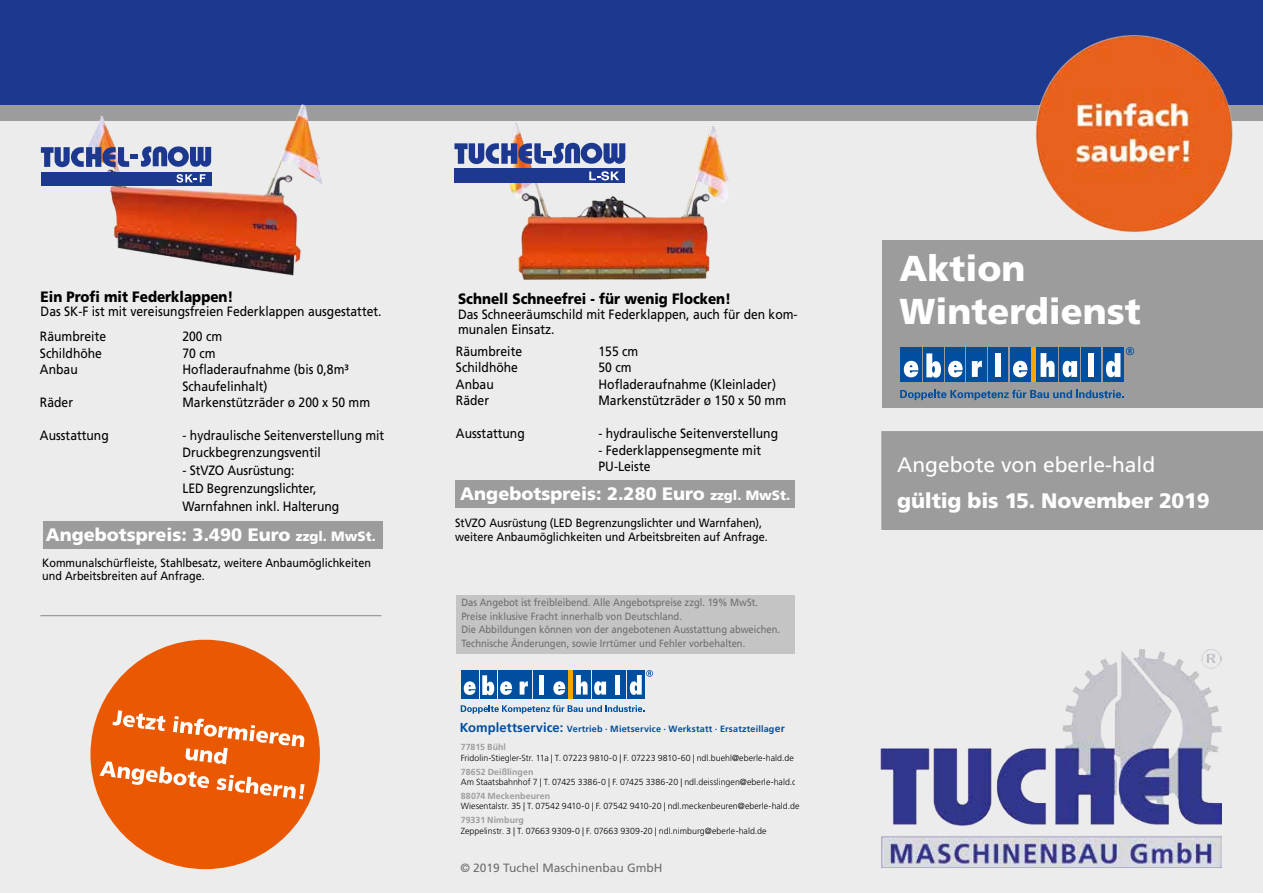
<style>
.page{position:relative;width:1263px;height:893px;background:#fff}
.page>*{position:absolute;margin:0;border:0;box-sizing:border-box;transform-origin:0 0}
.t1{font:900 36px/43.2px "Frutiger";color:#fff}
.t2{font:900 21px "Frutiger LT Std";letter-spacing:-.01em;color:#fff}
.t3{font:21px "Frutiger";color:#fff}
.t4{font:900 21px "Frutiger";color:#fff}
.t5{font:900 18px "Frutiger";color:#fff}
.t6{font:900 15px "Frutiger";color:#000;scale:.9 1}
.t7{font:13.5px/16.5px "Frutiger";color:#000;scale:.9 1}
.t8{font:12px/13.5px "Frutiger";color:#000;scale:.9 1}
.t9{font:12px "Frutiger";color:#6e6e6e}
.t10{font:10.5px/13.5px "Frutiger";color:#6e6e6e;scale:.9 1}
.t11{font:700 9px "Frutiger LT Std";letter-spacing:.02em;color:#004e9e}
.t12{font:300 8.85px "Frutiger LT Std";color:#000}
.t13{font:700 8.85px "Frutiger LT Std";letter-spacing:.005em;color:#9c9c9d}
.s1{font-size:13.5px}
.s2{font-size:12.9px}
.s3{font-size:10.35px}
</style>
<div class="page">
<div style="left:0;top:120px;width:1263px;height:773px;background:#ececec"></div>
<div style="left:0;top:0;width:1263px;height:108px;background:#1c388f"></div>
<div style="left:0;top:105px;width:1263px;height:15px;background:#9c9c9d"></div>
<img style="left:879px;top:647px;width:342px;height:220px">
<div style="left:881px;top:431px;width:382px;height:99px;background:#9c9c9d"></div>
<div style="left:882px;top:240px;width:381px;height:167px;background:#9c9c9d"></div>
<img style="left:989px;top:35px;width:274px;height:205px">
<div style="left:480px;top:670px;width:17px;height:29px;background:#004e9e"></div>
<svg style="left:482px;top:675px;width:12px;height:20px"></svg>
<div style="left:533px;top:670px;width:17px;height:29px;background:#004e9e"></div>
<div style="left:539px;top:675px;width:5px;height:20px;background:#fff"></div>
<div style="left:515px;top:670px;width:17px;height:29px;background:#004e9e"></div>
<svg style="left:520px;top:681px;width:8px;height:14px"></svg>
<div style="left:568px;top:670px;width:5px;height:29px;background:#f7a500"></div>
<div style="left:610px;top:670px;width:16px;height:29px;background:#004e9e"></div>
<div style="left:615px;top:675px;width:5px;height:20px;background:#fff"></div>
<div style="left:573px;top:670px;width:18px;height:29px;background:#004e9e"></div>
<svg style="left:576px;top:675px;width:12px;height:20px"></svg>
<div style="left:592px;top:670px;width:16px;height:29px;background:#004e9e"></div>
<div style="left:627px;top:670px;width:17px;height:29px;background:#004e9e"></div>
<svg style="left:461px;top:705px;width:183px;height:9px"></svg>
<svg style="left:594px;top:681px;width:12px;height:14px"></svg>
<div style="left:461px;top:670px;width:18px;height:29px;background:#004e9e"></div>
<svg style="left:464px;top:681px;width:12px;height:14px"></svg>
<div style="left:498px;top:670px;width:16px;height:29px;background:#004e9e"></div>
<svg style="left:500px;top:681px;width:12px;height:14px"></svg>
<div style="left:551px;top:670px;width:17px;height:29px;background:#004e9e"></div>
<svg style="left:553px;top:681px;width:12px;height:14px"></svg>
<svg style="left:630px;top:670px;width:23px;height:25px"></svg>
<div style="left:923px;top:347px;width:21px;height:35px;background:#004e9e"></div>
<svg style="left:926px;top:353px;width:15px;height:25px"></svg>
<div style="left:988px;top:347px;width:20px;height:35px;background:#004e9e"></div>
<div style="left:995px;top:353px;width:6px;height:24px;background:#fff"></div>
<div style="left:967px;top:347px;width:20px;height:35px;background:#004e9e"></div>
<svg style="left:972px;top:361px;width:10px;height:16px"></svg>
<div style="left:1031px;top:347px;width:5px;height:35px;background:#f7a500"></div>
<div style="left:1081px;top:347px;width:20px;height:35px;background:#004e9e"></div>
<div style="left:1088px;top:353px;width:6px;height:24px;background:#fff"></div>
<div style="left:1036px;top:347px;width:22px;height:35px;background:#004e9e"></div>
<svg style="left:1040px;top:353px;width:14px;height:24px"></svg>
<div style="left:1060px;top:347px;width:20px;height:35px;background:#004e9e"></div>
<div style="left:1103px;top:347px;width:21px;height:35px;background:#004e9e"></div>
<svg style="left:1106px;top:353px;width:14px;height:24px"></svg>
<svg style="left:900px;top:390px;width:223px;height:10px"></svg>
<svg style="left:1062px;top:361px;width:15px;height:16px"></svg>
<div style="left:900px;top:347px;width:22px;height:35px;background:#004e9e"></div>
<svg style="left:904px;top:361px;width:14px;height:16px"></svg>
<div style="left:945px;top:347px;width:20px;height:35px;background:#004e9e"></div>
<svg style="left:948px;top:361px;width:15px;height:16px"></svg>
<div style="left:1010px;top:347px;width:21px;height:35px;background:#004e9e"></div>
<svg style="left:1013px;top:361px;width:14px;height:16px"></svg>
<svg style="left:1126px;top:347px;width:8px;height:8px"></svg>
<hr style="left:40px;top:615px;width:341px;height:1px;background:#868786">
<div style="left:456px;top:595px;width:339px;height:58px;background:#c4c4c4"></div>
<div style="left:90px;top:640px;width:230px;height:229px;background:#ea5901;border-radius:50%"></div>
<svg style="left:99px;top:710px;width:206px;height:89px"></svg>
<img style="left:458px;top:120px;width:301px;height:171px">
<svg style="left:454px;top:143px;width:92px;height:21px"></svg>
<div style="left:454px;top:169px;width:171px;height:14px;background:#1c388f"></div>
<div style="left:543px;top:151px;width:9px;height:5px;background:#1c388f"></div>
<svg style="left:589px;top:171px;width:30px;height:9px"></svg>
<svg style="left:553px;top:143px;width:72px;height:21px"></svg>
<div style="left:455px;top:480px;width:340px;height:28px;background:#9c9c9d"></div>
<img style="left:52px;top:104px;width:303px;height:187px">
<div style="left:41px;top:172px;width:171px;height:13px;background:#1c388f"></div>
<svg style="left:41px;top:146px;width:170px;height:21px"></svg>
<svg style="left:176px;top:174px;width:29px;height:9px"></svg>
<div style="left:43px;top:521px;width:339px;height:27px;background:#9c9c9d"></div>
<div style="left:892px;top:486px;width:336px;height:34px;background:#9c9c9d"></div>
<p class="t6" style="left:41px;top:288px;width:216px">Ein Profi mit Federklappen!</p>
<p class="t7" style="left:41px;top:303px;width:380px">Das SK-F ist mit vereisungsfreien Federklappen ausgestattet.</p>
<p class="t7" style="left:40px;top:328px;width:75px">Räumbreite</p>
<p class="t7" style="left:182px;top:328px;width:46px">200 cm</p>
<p class="t7" style="left:40px;top:345px;width:70px">Schildhöhe</p>
<p class="t7" style="left:182px;top:345px;width:38px">70 cm</p>
<p class="t7" style="left:40px;top:361px;width:43px">Anbau</p>
<p class="t7" style="left:182px;top:361px;width:186px">Hofladeraufnahme (bis 0,8m³<br>Schaufelinhalt)</p>
<p class="t7" style="left:40px;top:394px;width:38px">Räder</p>
<p class="t7" style="left:182px;top:394px;width:210px">Markenstützräder ø 200 x 50 mm</p>
<p class="t7" style="left:40px;top:427px;width:78px">Ausstattung</p>
<p class="t7" style="left:182px;top:427px;width:226px">- hydraulische Seitenverstellung mit<br>Druckbegrenzungsventil</p>
<p class="t7" style="left:182px;top:461px;width:176px;line-height:18px">- StVZO Ausrüstung:<br>LED Begrenzungslichter,<br>Warnfahnen inkl. Halterung</p>
<h3 class="t5" style="left:46px;top:524px;width:331px">Angebotspreis: 3.490 Euro <span class="s1">zzgl. MwSt.</span></h3>
<p class="t8" style="left:42px;top:556px;width:367px">Kommunalschürfleiste, Stahlbesatz, weitere Anbaumöglichkeiten und Arbeitsbreiten auf Anfrage.</p>
<p class="t6" style="left:458px;top:290px;width:305px">Schnell Schneefrei - für wenig Flocken!</p>
<p class="t7" style="left:458px;top:307px;width:379px;line-height:15px">Das Schneeräumschild mit Federklappen, auch für den kom&shy;munalen Einsatz.</p>
<p class="t7" style="left:456px;top:343px;width:75px">Räumbreite</p>
<p class="t7" style="left:598px;top:343px;width:46px">155 cm</p>
<p class="t7" style="left:456px;top:359px;width:70px">Schildhöhe</p>
<p class="t7" style="left:598px;top:359px;width:38px">50 cm</p>
<p class="t7" style="left:456px;top:376px;width:43px">Anbau</p>
<p class="t7" style="left:598px;top:376px;width:199px">Hofladeraufnahme (Kleinlader)</p>
<p class="t7" style="left:456px;top:392px;width:38px">Räder</p>
<p class="t7" style="left:598px;top:392px;width:210px">Markenstützräder ø 150 x 50 mm</p>
<p class="t7" style="left:456px;top:425px;width:78px">Ausstattung</p>
<p class="t7" style="left:598px;top:425px;width:201px">- hydraulische Seitenverstellung</p>
<p class="t7" style="left:598px;top:442px;width:182px">- Federklappensegmente mit<br>PU-Leiste</p>
<h3 class="t5" style="left:460px;top:483px;width:331px">Angebotspreis: 2.280 Euro <span class="s1">zzgl. MwSt.</span></h3>
<p class="t8" style="left:455px;top:516px;width:349px">StVZO Ausrüstung (LED Begrenzungslichter und Warnfahen), weitere Anbaumöglichkeiten und Arbeitsbreiten auf Anfrage.</p>
<p class="t10" style="left:461px;top:596px;width:356px">Das Angebot ist freibleibend. Alle Angebotspreise zzgl. 19% MwSt.<br>Preise inklusive Fracht innerhalb von Deutschland.<br>Die Abbildungen können von der angebotenen Ausstattung abweichen.<br>Technische Änderungen, sowie Irrtümer und Fehler vorbehalten.</p>
<p class="t11" style="left:460px;top:724px;width:326px"><span class="s2">Komplettservice:</span> Vertrieb · Mietservice · Werkstatt · Ersatzteillag<span class="s3">er</span></p>
<p class="t13" style="left:461px;top:742px;width:47px">77815 Bühl</p>
<p class="t12" style="left:461px;top:752px;width:335px">Fridolin-Stiegler-Str. 11a | T. 07223 9810-0 | F. 07223 9810-60 | ndl.buehl@eberle-hald.de</p>
<p class="t13" style="left:461px;top:766px;width:74px">78652 Deißlingen</p>
<p class="t12" style="left:461px;top:777px;width:342px">Am Staatsbahnhof 7 | T. 07425 3386-0 | F. 07425 3386-20 | ndl.deisslingen@eberle-hald.de</p>
<p class="t13" style="left:461px;top:791px;width:91px">88074 Meckenbeuren</p>
<p class="t12" style="left:461px;top:801px;width:340px">Wiesentalstr. 35 | T. 07542 9410-0 | F. 07542 9410-20 | ndl.meckenbeuren@eberle-hald.de</p>
<p class="t13" style="left:461px;top:815px;width:65px">79331 Nimburg</p>
<p class="t12" style="left:461px;top:826px;width:307px">Zeppelinstr. 3 | T. 07663 9309-0 | F. 07663 9309-20 | ndl.nimburg@eberle-hald.de</p>
<p class="t9" style="left:460px;top:861px;width:204px">© 2019 Tuchel Maschinenbau GmbH</p>
<h1 class="t1" style="left:899px;top:246px;width:243px">Aktion<br>Winterdienst</h1>
<h2 class="t3" style="left:897px;top:452px;width:259px">Angebote von eberle-hald</h2>
<h2 class="t4" style="left:1007px;top:488px;width:187px">31. Oktober 2019</h2>
<h2 class="t2" style="left:897px;top:487px;width:314px">gültig bis 15. November 2019</h2>
</div>
